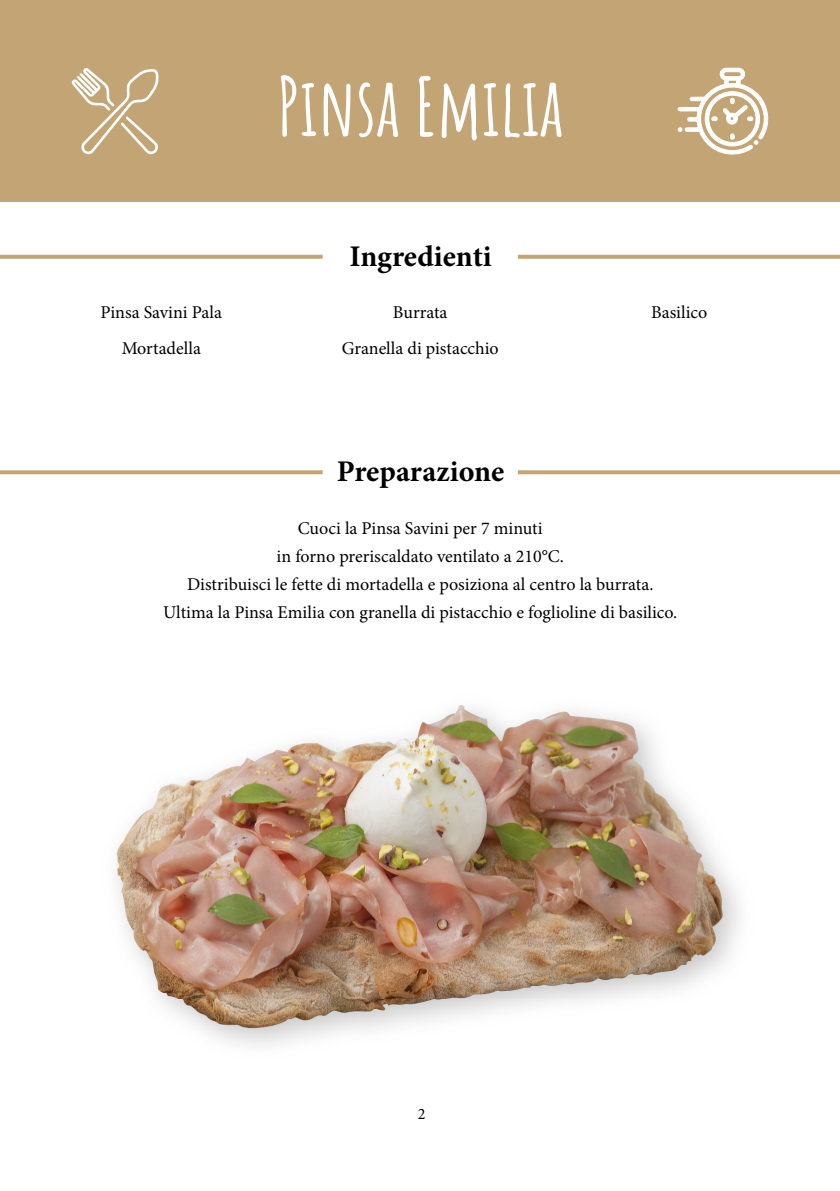
<style>
.page{position:relative;width:840px;height:1191px;background:#fff}
.page>*{position:absolute;margin:0;border:0;box-sizing:border-box;transform-origin:0 0}
.t1{font:700 80px "Amatic SC";color:#fff}
.t2{font:700 30px "Minion Pro";color:#000}
.t3{font:18px/28px "Minion Pro";color:#000;text-align:center}
.t4{font:16px "Minion Pro";color:#000}
</style>
<div class="page">
<img style="left:116px;top:705px;width:624px;height:341px">
<div style="left:0;top:0;width:839px;height:201px;background:#c3a474"></div>
<svg style="left:0;top:470px;width:322px;height:4px"></svg>
<svg style="left:0;top:255px;width:322px;height:4px"></svg>
<svg style="left:517px;top:470px;width:322px;height:4px"></svg>
<svg style="left:517px;top:255px;width:322px;height:4px"></svg>
<svg style="left:677px;top:68px;width:91px;height:87px"></svg>
<svg style="left:72px;top:68px;width:87px;height:86px"></svg>
<h1 class="t1" style="left:276px;top:45px;width:288px">Pinsa Emilia</h1>
<h2 class="t2" style="left:349px;top:235px;width:143px">Ingredienti</h2>
<p class="t3" style="left:100px;top:295px;width:123px;line-height:36px">Pinsa Savini Pala<br>Mortadella</p>
<p class="t3" style="left:341px;top:295px;width:158px;line-height:36px">Burrata<br>Granella di pistacchio</p>
<p class="t3" style="left:650px;top:299px;width:58px">Basilico</p>
<h2 class="t2" style="left:336px;top:450px;width:169px">Preparazione</h2>
<p class="t3" style="left:163px;top:514px;width:515px">Cuoci la Pinsa Savini per 7 minuti<br>in forno preriscaldato ventilato a 210°C.<br>Distribuisci le fette di mortadella e posiziona al centro la burrata.<br>Ultima la Pinsa Emilia con granella di pistacchio e foglioline di basilico.</p>
<p class="t4" style="left:417px;top:1103px;width:9px">2</p>
</div>
